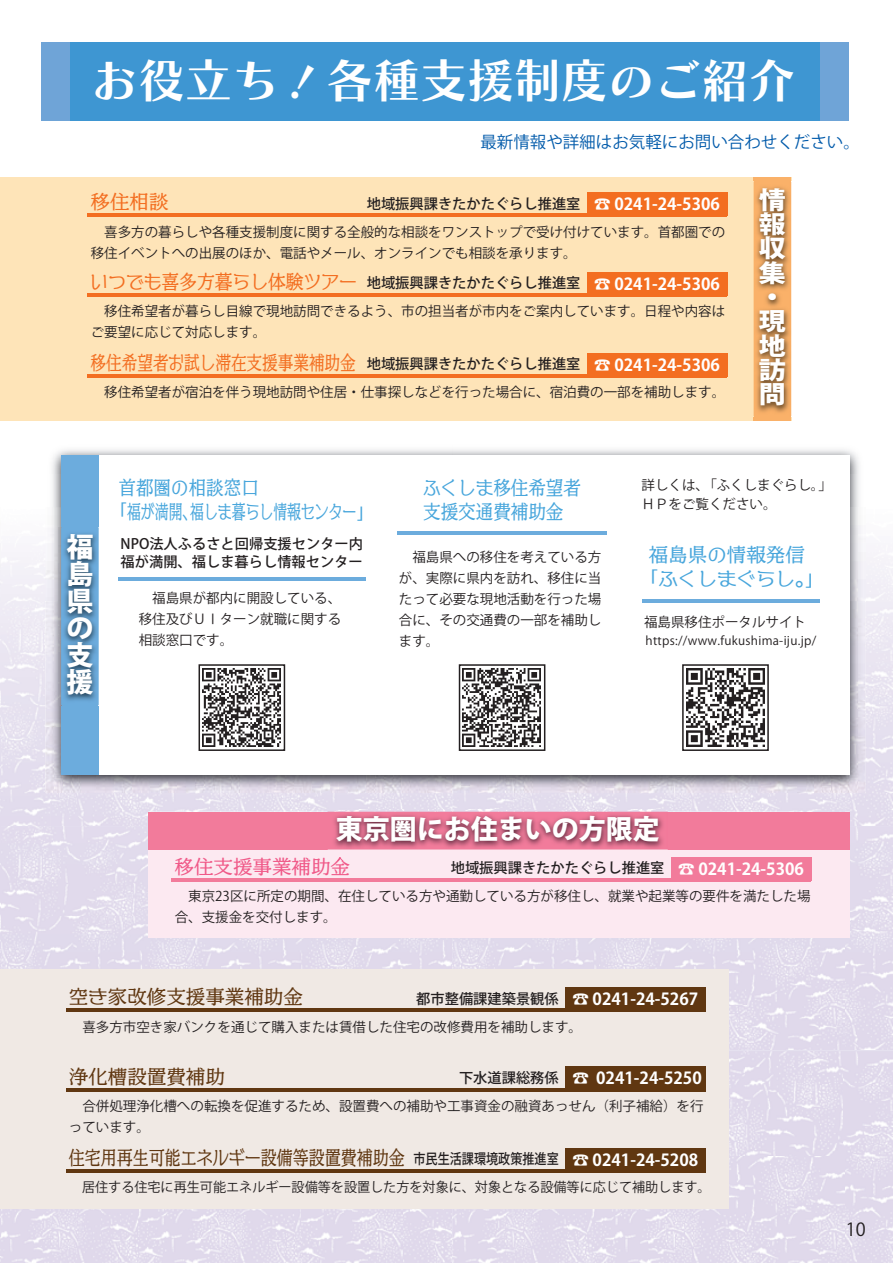
<style>
.page{position:relative;width:893px;height:1263px;background:#fff}
.page>*{position:absolute;margin:0;border:0;box-sizing:border-box;transform-origin:0 0}
.t1{font:46.95px "Chiaro Std B";color:#fff}
.t2{font:800 27px/27px "Koz Go Pr 6 N";color:#fff;text-align:justify}
.t3{font:800 24.3px/24.3px "Koz Go Pr 6 N";color:#fff;text-align:justify;scale:1.11 1}
.t4{font:19.5px/24px "VDL AD Min Regular";color:#48a6dc;scale:.9 1}
.t5{font:19.5px "VDL AD Min Regular";color:#603711;scale:.82 1}
.t6{font:19.5px "VDL AD Min Regular";color:#603711}
.t7{font:19.5px/24px "VDL AD Min Regular";color:#48a6dc;text-align:center}
.t8{font:19.5px "VDL AD Min Regular";color:#f36e21;scale:.8 1}
.t9{font:19.5px "VDL AD Min Regular";color:#f36e21;scale:.91 1}
.t10{font:19.5px "VDL AD Min Regular";color:#f05988}
.t11{font:19.5px "VDL AD Min Regular";color:#f36e21}
.t12{font:19.5px "VDL AD Min Regular";color:#48a6dc;scale:.71 1}
.t13{font:18px "Koz Go Pr 6 N";color:#231f20}
.t14{font:700 16.5px "Koz Go Pr 6 N";color:#fff}
.t15{font:16.5px "Koz Go Pr 6 N";color:#015aaa}
.t16{font:500 14.25px/18px "Koz Go Pr 6 N";color:#231f20}
.t17{font:500 14.25px "Koz Go Pr 6 N";color:#231f20;scale:.85 1}
.t18{font:13.5px/21px "Koz Go Pr 6 N";color:#231f20}
.t19{font:12px "Koz Go Pr 6 N";letter-spacing:.025em;color:#231f20}
</style>
<div class="page">
<img style="left:0;top:563px;width:1px;height:38px">
<img style="left:0;top:601px;width:50px;height:225px">
<img style="left:50px;top:793px;width:302px;height:33px">
<img style="left:352px;top:793px;width:100px;height:16px">
<img style="left:844px;top:601px;width:49px;height:662px">
<img style="left:452px;top:793px;width:392px;height:19px">
<img style="left:1px;top:826px;width:147px;height:90px">
<img style="left:1px;top:916px;width:150px;height:54px">
<img style="left:151px;top:938px;width:595px;height:68px">
<img style="left:729px;top:1006px;width:17px;height:45px">
<img style="left:0;top:826px;width:1px;height:437px">
<img style="left:746px;top:938px;width:98px;height:113px">
<img style="left:1px;top:1051px;width:843px;height:212px">
<div style="left:0;top:177px;width:791px;height:243px;background:#fee4b8"></div>
<img style="left:50px;top:447px;width:809px;height:28px">
<img style="left:45px;top:475px;width:16px;height:126px">
<img style="left:850px;top:475px;width:15px;height:126px">
<img style="left:45px;top:602px;width:51px;height:191px">
<img style="left:96px;top:775px;width:718px;height:18px">
<img style="left:814px;top:601px;width:51px;height:192px">
<div style="left:61px;top:455px;width:789px;height:320px;background:#fff"></div>
<div style="left:148px;top:813px;width:702px;height:125px;background:#fce9f1"></div>
<div style="left:0;top:970px;width:729px;height:239px;background:#f0e9e4"></div>
<div style="left:64px;top:43px;width:760px;height:78px;background:#3e96d2"></div>
<div style="left:41px;top:43px;width:29px;height:78px;background:#6fa4d7"></div>
<div style="left:820px;top:43px;width:29px;height:78px;background:#6fa4d7"></div>
<div style="left:754px;top:177px;width:37px;height:243px;background:#fab169"></div>
<img style="left:753px;top:182px;width:39px;height:234px">
<hr style="left:88px;top:214px;width:639px;height:3px;background:#f36e21">
<div style="left:587px;top:192px;width:140px;height:23px;background:#f36e21"></div>
<hr style="left:88px;top:294px;width:639px;height:3px;background:#f36e21">
<div style="left:587px;top:272px;width:140px;height:23px;background:#f36e21"></div>
<hr style="left:88px;top:375px;width:639px;height:3px;background:#f36e21">
<div style="left:587px;top:353px;width:140px;height:23px;background:#f36e21"></div>
<hr style="left:66px;top:1009px;width:639px;height:3px;background:#603711">
<div style="left:565px;top:987px;width:140px;height:23px;background:#603711"></div>
<hr style="left:66px;top:1088px;width:639px;height:4px;background:#603711">
<div style="left:565px;top:1067px;width:140px;height:23px;background:#603711"></div>
<hr style="left:66px;top:1170px;width:639px;height:3px;background:#603711">
<div style="left:565px;top:1148px;width:140px;height:23px;background:#603711"></div>
<div style="left:61px;top:455px;width:38px;height:320px;background:#6cacdd"></div>
<img style="left:58px;top:527px;width:41px;height:178px">
<svg style="left:45px;top:601px;width:16px;height:1px"></svg>
<hr style="left:118px;top:578px;width:247px;height:3px;background:#6cacdd">
<hr style="left:398px;top:532px;width:209px;height:3px;background:#6cacdd">
<hr style="left:172px;top:878px;width:639px;height:4px;background:#f27b9b">
<div style="left:671px;top:857px;width:140px;height:23px;background:#f27b9b"></div>
<div style="left:148px;top:812px;width:702px;height:37px;background:#f27b9b"></div>
<img style="left:328px;top:809px;width:340px;height:41px">
<img style="left:337px;top:857px;width:6px;height:3px">
<div style="left:683px;top:665px;width:85px;height:85px;background:linear-gradient(to right,#fff,#fff)"></div>
<div style="left:682px;top:664px;width:87px;height:87px;border:2px solid #231f20"></div>
<div style="left:459px;top:665px;width:86px;height:85px;background:linear-gradient(to right,#fff,#fff)"></div>
<div style="left:459px;top:664px;width:86px;height:87px;border:2px solid #231f20"></div>
<div style="left:199px;top:665px;width:85px;height:85px;background:linear-gradient(to right,#fff,#fff)"></div>
<div style="left:199px;top:664px;width:86px;height:87px;border:2px solid #231f20"></div>
<hr style="left:642px;top:599px;width:177px;height:3px;background:#6cacdd">
<img style="left:202px;top:668px;width:78px;height:78px">
<img style="left:686px;top:668px;width:78px;height:78px">
<img style="left:463px;top:668px;width:78px;height:78px">
<h1 class="t1" style="left:91px;top:52px;width:706px">お役立ち！各種支援制度のご紹介</h1>
<p class="t15" style="left:480px;top:133px;width:381px">最新情報や詳細はお気軽にお問い合わせください。</p>
<h3 class="t11" style="left:91px;top:188px;width:79px">移住相談</h3>
<p class="t16" style="left:367px;top:195px;width:215px">地域振興課きたかたぐらし推進室</p>
<p class="t14" style="left:594px;top:195px;width:127px">☎ 0241-24-5306</p>
<p class="t18" style="left:91px;top:221px;width:636px">　喜多方の暮らしや各種支援制度に関する全般的な相談をワンストップで受け付けています。首都圏での移住イベントへの出展のほか、電話やメール、オンラインでも相談を承ります。</p>
<h3 class="t9" style="left:91px;top:267px;width:294px">いつでも喜多方暮らし体験ツアー</h3>
<p class="t18" style="left:91px;top:301px;width:636px">　移住希望者が暮らし目線で現地訪問できるよう、市の担当者が市内をご案内しています。日程や内容はご要望に応じて対応します。</p>
<p class="t16" style="left:367px;top:274px;width:215px">地域振興課きたかたぐらし推進室</p>
<p class="t14" style="left:594px;top:274px;width:127px">☎ 0241-24-5306</p>
<h3 class="t8" style="left:91px;top:348px;width:333px">移住希望者お試し滞在支援事業補助金</h3>
<p class="t18" style="left:91px;top:382px;width:636px">　移住希望者が宿泊を伴う現地訪問や住居・仕事探しなどを行った場合に、宿泊費の一部を補助します。</p>
<p class="t16" style="left:367px;top:356px;width:215px">地域振興課きたかたぐらし推進室</p>
<p class="t14" style="left:594px;top:355px;width:127px">☎ 0241-24-5306</p>
<h3 class="t3" style="left:759px;top:188px;width:25px">情報収集</h3>
<h3 class="t3" style="left:759px;top:285px;width:17px">・</h3>
<h3 class="t3" style="left:759px;top:310px;width:26px">現地訪問</h3>
<h2 class="t2" style="left:66px;top:534px;width:28px">福島県の支援</h2>
<h3 class="t4" style="left:110px;top:474px;width:295px;text-indent:9px">首都圏の相談窓口<br>「福が満開福しま暮らし情報センター「</h3>
<h3 class="t12" style="left:182px;top:497px;width:21px">、</h3>
<p class="t16" style="left:121px;top:535px;width:244px">NPO法人ふるさと回帰支援センター内福が満開、福しま暮らし情報センター</p>
<p class="t18" style="left:139px;top:588px;width:204px;text-align:justify">　福島県が都内に開設している、移住及びＵＩターン就職に関する相談窓口です。</p>
<h3 class="t4" style="left:423px;top:474px;width:177px">ふくしま移住希望者支援交通費補助金</h3>
<p class="t18" style="left:399px;top:547px;width:204px;text-align:justify">　福島県への移住を考えている方が、実際に県内を訪れ、移住に当たって必要な現地活動を行った場合に、その交通費の一部を補助します。</p>
<p class="t18" style="left:641px;top:476px;width:192px;line-height:19.5px">詳しくは、「ふくしまぐらし「。<br>ＨＰをご覧ください。</p>
<h3 class="t7" style="left:639px;top:542px;width:187px">福島県の情報発信<br>「ふくしまぐらし「。</h3>
<p class="t18" style="left:644px;top:612px;width:163px">福島県移住ポータルサイト</p>
<p class="t19" style="left:646px;top:634px;width:172px">https://www.fukushima-iju j p. /</p>
<h2 class="t2" style="left:336px;top:816px;width:326px">東京圏にお住まいの方限定</h2>
<h3 class="t10" style="left:175px;top:852px;width:177px">移住支援事業補助金</h3>
<p class="t18" style="left:175px;top:886px;width:637px">　東京23区に所定の期間、在住している方や通勤している方が移住し、就業や起業等の要件を満たした場合、支援金を交付します。</p>
<p class="t16" style="left:451px;top:859px;width:215px">地域振興課きたかたぐらし推進室</p>
<p class="t14" style="left:678px;top:859px;width:127px">☎ 0241-24-5306</p>
<h3 class="t6" style="left:69px;top:983px;width:235px">空き家改修支援事業補助金</h3>
<p class="t18" style="left:69px;top:1016px;width:515px">　喜多方市空き家バンクを通じて購入または賃借した住宅の改修費用を補助します。</p>
<p class="t16" style="left:416px;top:990px;width:144px">都市整備課建築景観係</p>
<p class="t14" style="left:573px;top:990px;width:127px">☎ 0241-24-5267</p>
<h3 class="t6" style="left:69px;top:1062px;width:157px">浄化槽設置費補助</h3>
<p class="t18" style="left:69px;top:1096px;width:636px">　合併処理浄化槽への転換を促進するため、設置費への補助や工事資金の融資あっせん（利子補給）を行っています。</p>
<p class="t16" style="left:459px;top:1069px;width:101px">下水道課総務係</p>
<p class="t14" style="left:573px;top:1069px;width:131px">☎ 0241-24-5250</p>
<h3 class="t5" style="left:69px;top:1143px;width:411px">住宅用再生可能エネルギー設備等設置費補助金</h3>
<p class="t18" style="left:69px;top:1177px;width:643px">　居住する住宅に再生可能エネルギー設備等を設置した方を対象に、対象となる設備等に応じて補助します。</p>
<p class="t17" style="left:413px;top:1151px;width:173px">市民生活課環境政策推進室</p>
<p class="t14" style="left:573px;top:1150px;width:127px">☎ 0241-24-5208</p>
<h3 class="t13" style="left:846px;top:1219px;width:21px">10</h3>
</div>
